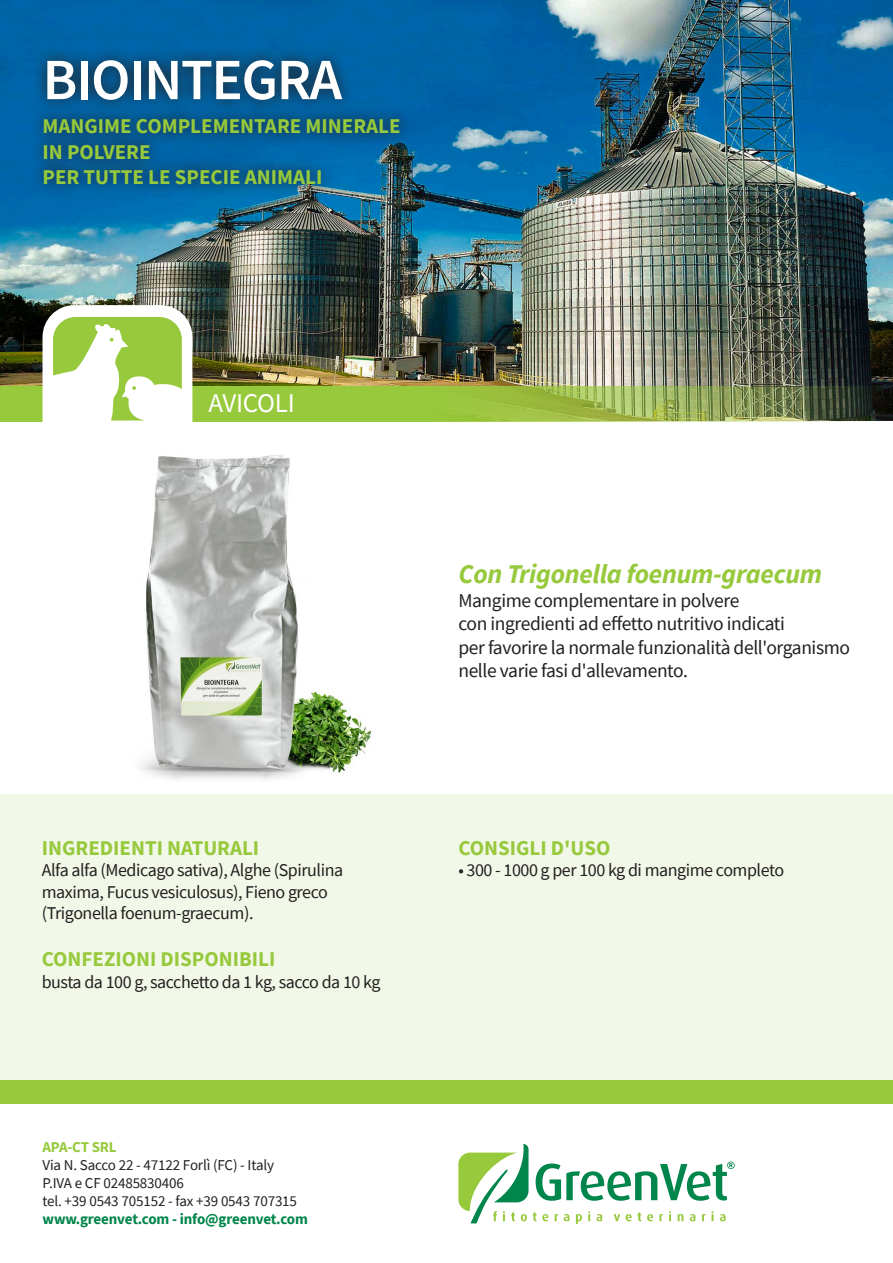
<style>
.page{position:relative;width:893px;height:1263px;background:#fff}
.page>*{position:absolute;margin:0;border:0;box-sizing:border-box;transform-origin:0 0}
.t1{font:600 58.5px "Source Sans Pro";letter-spacing:-.025em;color:#fff}
.t2{font:italic 700 27px "Source Sans Pro";letter-spacing:-.01em;color:#97c93c}
.t3{font:27px "Source Sans Pro";letter-spacing:-.01em;color:#fff}
.t4{font:700 21px/25.2px "Source Sans Pro";color:#97c93c}
.t5{font:19.5px/23.4px "Source Sans Pro";letter-spacing:-.02em;color:#231f20}
.t6{font:18px/21.6px "Source Sans Pro";letter-spacing:-.025em;color:#231f20}
.t7{font:15px/18px "Source Sans Pro";letter-spacing:-.01em;color:#231f20}
.t8{font:700 15px "Source Sans Pro";letter-spacing:-.01em;color:#00854a}
.t9{font:700 15px "Source Sans Pro";letter-spacing:-.01em;color:#97c93c}
</style>
<div class="page">
<img style="left:0;top:0;width:893px;height:386px">
<svg style="left:0;top:386px;width:893px;height:36px;background:#8cad46"></svg>
<div style="left:0;top:794px;width:893px;height:309px;background:#f2f8e8"></div>
<svg style="left:458px;top:1144px;width:277px;height:80px"></svg>
<div style="left:0;top:1080px;width:893px;height:23px;background:#97c93c"></div>
<div style="left:43px;top:305px;width:149px;height:151px;background:#fff;border-radius:32px"></div>
<svg style="left:53px;top:317px;width:129px;height:103px"></svg>
<svg style="left:30px;top:47px;width:383px;height:151px;background:#08598e"></svg>
<img style="left:140px;top:455px;width:232px;height:325px">
<p class="t1" style="left:43px;top:41px;width:301px">BIOINTEGRA</p>
<p class="t4" style="left:43px;top:113px;width:359px">MANGIME COMPLEMENTARE MINERALE<br>IN POLVERE<br>PER TUTTE LE SPECIE ANIMALI</p>
<p class="t3" style="left:208px;top:386px;width:88px">AVICOLI</p>
<p class="t4" style="left:42px;top:835px;width:219px">INGREDIENTI NATURALI</p>
<p class="t6" style="left:42px;top:859px;width:303px">Alfa alfa (Medicago sativa), Alghe (Spirulina maxima, Fucus vesiculosus), Fieno greco (Trigonella foenum-graecum).</p>
<p class="t4" style="left:42px;top:946px;width:235px">CONFEZIONI DISPONIBILI</p>
<p class="t6" style="left:42px;top:971px;width:340px">busta da 100 g, sacchetto da 1 kg, sacco da 10 kg</p>
<p class="t9" style="left:43px;top:1137px;width:76px">APA-CT SRL</p>
<p class="t7" style="left:43px;top:1156px;width:256px">Via N. Sacco 22 - 47122 Forlì (FC) - Italy<br>P.IVA e CF 02485830406<br>tel. +39 0543 705152 - fax +39 0543 707315</p>
<p class="t8" style="left:43px;top:1209px;width:267px">www.greenvet.com - info@greenvet.com</p>
<p class="t2" style="left:458px;top:556px;width:365px">Con Trigonella foenum-graecum</p>
<p class="t5" style="left:458px;top:588px;width:393px">Mangime complementare in polvere<br>con ingredienti ad effetto nutritivo indicati<br>per favorire la normale funzionalità dell'organismo nelle varie fasi d'allevamento.</p>
<p class="t4" style="left:458px;top:835px;width:153px">CONSIGLI D'USO</p>
<p class="t6" style="left:458px;top:859px;width:327px">• 300 - 1000 g per 100 kg di mangime completo</p>
</div>
